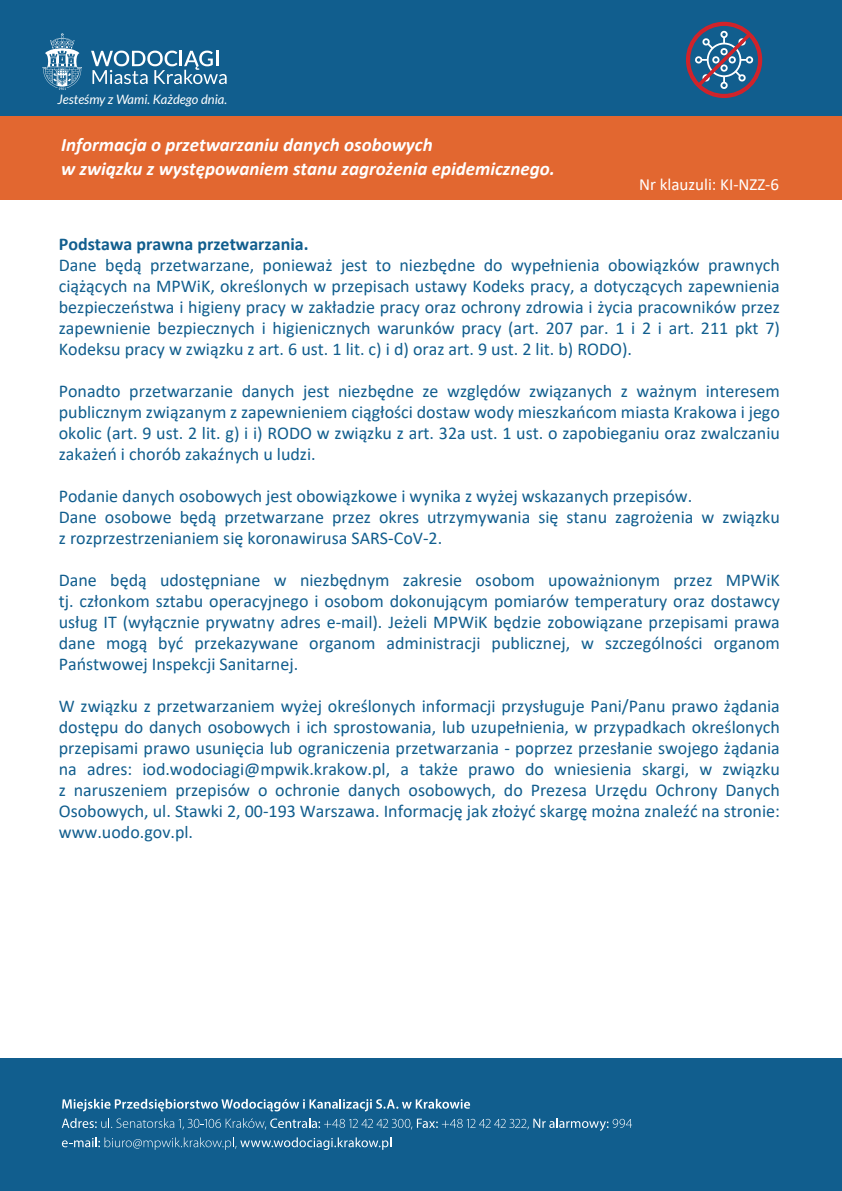
<style>
.page{position:relative;width:842px;height:1191px;background:#fff}
.page>*{position:absolute;margin:0;border:0;box-sizing:border-box;transform-origin:0 0}
.t1{font:italic 700 19px/24px "Calibri";color:#fff}
.t2{font:18px/21px "Calibri";color:#115e8e;text-align:justify}
.t3{font:700 18px "Calibri";color:#115e8e}
.t4{font:17px "Calibri";color:#fff}
.t5{font:italic 13px "Lato";color:#fff}
</style>
<div class="page">
<div style="left:0;top:0;width:842px;height:121px;background:#115e8e"></div>
<div style="left:0;top:116px;width:842px;height:84px;background:#e26730"></div>
<svg style="left:91px;top:51px;width:136px;height:33px"></svg>
<svg style="left:43px;top:33px;width:39px;height:57px"></svg>
<svg style="left:686px;top:22px;width:77px;height:76px"></svg>
<div style="left:0;top:1058px;width:842px;height:133px;background:#115e8e"></div>
<svg style="left:62px;top:1098px;width:408px;height:13px"></svg>
<svg style="left:62px;top:1118px;width:570px;height:12px"></svg>
<svg style="left:62px;top:1137px;width:329px;height:13px"></svg>
<p class="t5" style="left:58px;top:92px;width:171px">Jesteśmy z Wami. Każdego dnia.</p>
<p class="t1" style="left:61px;top:132px;width:495px">Informacja o przetwarzaniu danych osobowych<br>w związku z występowaniem stanu zagrożenia epidemicznego.</p>
<p class="t4" style="left:639px;top:173px;width:141px">Nr klauzuli: KI-NZZ-6</p>
<p class="t3" style="left:59px;top:231px;width:251px">Podstawa prawna przetwarzania.</p>
<p class="t2" style="left:59px;top:254px;width:723px">Dane będą przetwarzane, ponieważ jest to niezbędne do wypełnienia obowiązków prawnych ciążących na MPWiK, określonych w przepisach ustawy Kodeks pracy, a dotyczących zapewnienia bezpieczeństwa i higieny pracy w zakładzie pracy oraz ochrony zdrowia i życia pracowników przez zapewnienie bezpiecznych i higienicznych warunków pracy (art. 207 par. 1 i 2 i art. 211 pkt 7)<br>Kodeksu pracy w związku z art. 6 ust. 1 lit. c) i d) oraz art. 9 ust. 2 lit. b) RODO).</p>
<p class="t2" style="left:59px;top:380px;width:723px">Ponadto przetwarzanie danych jest niezbędne ze względów związanych z ważnym interesem publicznym związanym z zapewnieniem ciągłości dostaw wody mieszkańcom miasta Krakowa i jego okolic (art. 9 ust. 2 lit. g) i i) RODO w związku z art. 32a ust. 1 ust. o zapobieganiu oraz zwalczaniu zakażeń i chorób zakaźnych u ludzi.</p>
<p class="t2" style="left:59px;top:485px;width:723px;text-align:left">Podanie danych osobowych jest obowiązkowe i wynika z wyżej wskazanych przepisów.<br>Dane osobowe będą przetwarzane przez okres utrzymywania się stanu zagrożenia w związku z rozprzestrzenianiem się koronawirusa SARS-CoV-2.</p>
<p class="t2" style="left:59px;top:569px;width:723px">Dane będą udostępniane w niezbędnym zakresie osobom upoważnionym przez MPWiK tj. członkom sztabu operacyjnego i osobom dokonującym pomiarów temperatury oraz dostawcy usług IT (wyłącznie prywatny adres e-mail). Jeżeli MPWiK będzie zobowiązane przepisami prawa dane mogą być przekazywane organom administracji publicznej, w szczególności organom Państwowej Inspekcji Sanitarnej.</p>
<p class="t2" style="left:59px;top:695px;width:723px">W związku z przetwarzaniem wyżej określonych informacji przysługuje Pani/Panu prawo żądania dostępu do danych osobowych i ich sprostowania, lub uzupełnienia, w przypadkach określonych przepisami prawo usunięcia lub ograniczenia przetwarzania - poprzez przesłanie swojego żądania na adres: iod.wodociagi@mpwik.krakow.pl, a także prawo do wniesienia skargi, w związku z naruszeniem przepisów o ochronie danych osobowych, do Prezesa Urzędu Ochrony Danych Osobowych, ul. Stawki 2, 00-193 Warszawa. Informację jak złożyć skargę można znaleźć na stronie: www.uodo.gov.pl.</p>
</div>
